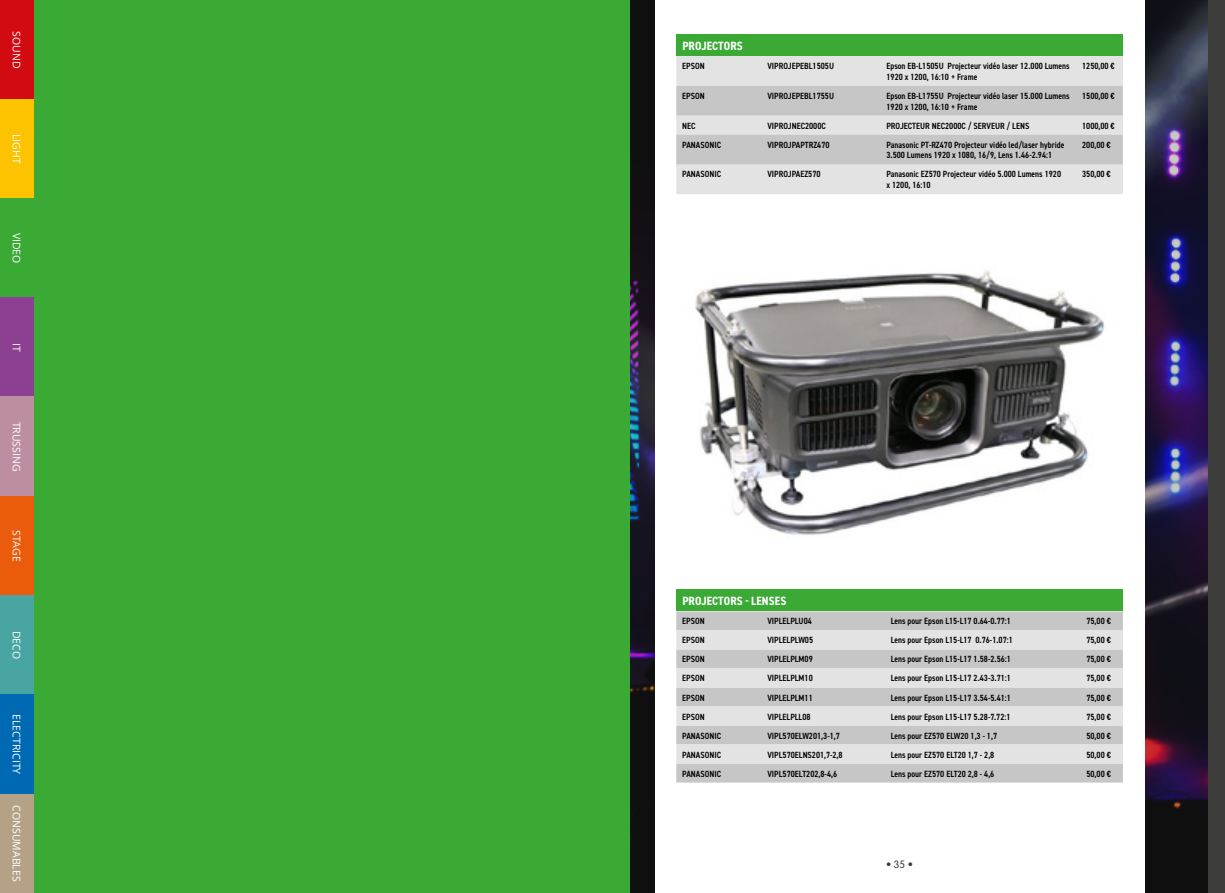
<style>
.page{position:relative;width:1225px;height:893px;background:#fff}
.page>*{position:absolute;margin:0;border:0;box-sizing:border-box;transform-origin:0 0}
.t1{font:700 condensed 12px "DIN2014";letter-spacing:.01em;color:#fff}
.t2{font:10.5px "Open Sans";color:#fff}
.t3{font:300 10.5px "VAG Rounded Std";color:#3c3c3b}
.t4{font:600 condensed 9px/10.8px "DIN2014";color:#000}
</style>
<div class="page">
<div style="left:612px;top:0;width:613px;height:893px;background:#3c3c3b"></div>
<img style="left:629px;top:0;width:26px;height:893px">
<img style="left:1144px;top:0;width:64px;height:893px">
<div style="left:655px;top:0;width:489px;height:893px;background:#fff"></div>
<img style="left:695px;top:270px;width:410px;height:265px">
<div style="left:676px;top:34px;width:447px;height:22px;background:#3aaa35"></div>
<div style="left:676px;top:590px;width:447px;height:21px;background:#3aaa35"></div>
<div style="left:676px;top:56px;width:447px;height:138px;background:#e3e3e3"></div>
<svg style="left:676px;top:86px;width:447px;height:78px;background:#cdcdcd"></svg>
<div style="left:676px;top:611px;width:447px;height:171px;background:#c6c6c6"></div>
<svg style="left:676px;top:630px;width:447px;height:133px;background:#d7d7d7"></svg>
<div style="left:0;top:0;width:629px;height:893px;background:#3aaa35"></div>
<div style="left:0;top:0;width:34px;height:99px;background:#d20a11"></div>
<div style="left:0;top:99px;width:34px;height:99px;background:#fdc300"></div>
<div style="left:0;top:298px;width:34px;height:99px;background:#8c4091"></div>
<div style="left:0;top:397px;width:34px;height:99px;background:#bd8ea1"></div>
<div style="left:0;top:496px;width:34px;height:99px;background:#ea5b0b"></div>
<div style="left:0;top:595px;width:34px;height:99px;background:#49a5a2"></div>
<div style="left:0;top:694px;width:34px;height:100px;background:#0069b4"></div>
<div style="left:0;top:794px;width:34px;height:99px;background:#b5a286"></div>
<p class="t2" style="left:24px;top:31px;width:39px;rotate:90deg">SOUND</p>
<p class="t2" style="left:24px;top:134px;width:31px;rotate:90deg">LIGHT</p>
<p class="t2" style="left:24px;top:233px;width:32px;rotate:90deg">VIDEO</p>
<p class="t2" style="left:24px;top:343px;width:10px;rotate:90deg">IT</p>
<p class="t2" style="left:24px;top:421px;width:51px;rotate:90deg">TRUSSING</p>
<p class="t2" style="left:24px;top:530px;width:33px;rotate:90deg">STAGE</p>
<p class="t2" style="left:24px;top:631px;width:30px;rotate:90deg">DECO</p>
<p class="t2" style="left:24px;top:714px;width:62px;rotate:90deg">ELECTRICITY</p>
<p class="t2" style="left:24px;top:805px;width:78px;rotate:90deg">CONSUMABLES</p>
<h1 class="t1" style="left:682px;top:38px;width:62px">PROJECTORS</h1>
<p class="t4" style="left:682px;top:60px;width:24px">EPSON</p>
<p class="t4" style="left:767px;top:60px;width:68px">VIPROJEPEBL1505U</p>
<p class="t4" style="left:886px;top:60px;width:185px">Epson EB-L1505U Projecteur vidéo laser 12.000 Lumens<br>1920 x 1200, 16:10 + Frame</p>
<p class="t4" style="left:1082px;top:60px;width:34px">1250,00 €</p>
<p class="t4" style="left:682px;top:90px;width:24px">EPSON</p>
<p class="t4" style="left:767px;top:90px;width:68px">VIPROJEPEBL1755U</p>
<p class="t4" style="left:886px;top:90px;width:185px">Epson EB-L1755U Projecteur vidéo laser 15.000 Lumens<br>1920 x 1200, 16:10 + Frame</p>
<p class="t4" style="left:1082px;top:90px;width:34px">1500,00 €</p>
<p class="t4" style="left:682px;top:120px;width:15px">NEC</p>
<p class="t4" style="left:767px;top:120px;width:60px">VIPROJNEC2000C</p>
<p class="t4" style="left:886px;top:120px;width:144px">PROJECTEUR NEC2000C / SERVEUR / LENS</p>
<p class="t4" style="left:1082px;top:120px;width:34px">1000,00 €</p>
<p class="t4" style="left:682px;top:139px;width:40px">PANASONIC</p>
<p class="t4" style="left:767px;top:139px;width:64px">VIPROJPAPTRZ470</p>
<p class="t4" style="left:886px;top:139px;width:179px">Panasonic PT-RZ470 Projecteur vidéo led/laser hybride<br>3.500 Lumens 1920 x 1080, 16/9, Lens 1.46-2.94:1</p>
<p class="t4" style="left:1082px;top:139px;width:30px">200,00 €</p>
<p class="t4" style="left:682px;top:169px;width:40px">PANASONIC</p>
<p class="t4" style="left:767px;top:169px;width:55px">VIPROJPAEZ570</p>
<p class="t4" style="left:886px;top:169px;width:176px">Panasonic EZ570 Projecteur vidéo 5.000 Lumens 1920 x 1200, 16:10</p>
<p class="t4" style="left:1082px;top:169px;width:30px">350,00 €</p>
<h1 class="t1" style="left:682px;top:593px;width:105px">PROJECTORS - LENSES</h1>
<p class="t4" style="left:682px;top:616px;width:24px">EPSON</p>
<p class="t4" style="left:767px;top:616px;width:46px">VIPLELPLU04</p>
<p class="t4" style="left:890px;top:616px;width:122px">Lens pour Epson L15-L17 0.64-0.77:1</p>
<p class="t4" style="left:1086px;top:616px;width:26px">75,00 €</p>
<p class="t4" style="left:682px;top:635px;width:24px">EPSON</p>
<p class="t4" style="left:767px;top:635px;width:47px">VIPLELPLW05</p>
<p class="t4" style="left:890px;top:635px;width:124px">Lens pour Epson L15-L17 0.76-1.07:1</p>
<p class="t4" style="left:1086px;top:635px;width:26px">75,00 €</p>
<p class="t4" style="left:682px;top:654px;width:24px">EPSON</p>
<p class="t4" style="left:767px;top:654px;width:47px">VIPLELPLM09</p>
<p class="t4" style="left:890px;top:654px;width:122px">Lens pour Epson L15-L17 1.58-2.56:1</p>
<p class="t4" style="left:1086px;top:654px;width:26px">75,00 €</p>
<p class="t4" style="left:682px;top:673px;width:24px">EPSON</p>
<p class="t4" style="left:767px;top:673px;width:47px">VIPLELPLM10</p>
<p class="t4" style="left:890px;top:673px;width:122px">Lens pour Epson L15-L17 2.43-3.71:1</p>
<p class="t4" style="left:1086px;top:673px;width:26px">75,00 €</p>
<p class="t4" style="left:682px;top:692px;width:24px">EPSON</p>
<p class="t4" style="left:767px;top:692px;width:47px">VIPLELPLM11</p>
<p class="t4" style="left:890px;top:692px;width:122px">Lens pour Epson L15-L17 3.54-5.41:1</p>
<p class="t4" style="left:1086px;top:692px;width:26px">75,00 €</p>
<p class="t4" style="left:682px;top:711px;width:24px">EPSON</p>
<p class="t4" style="left:767px;top:711px;width:45px">VIPLELPLL08</p>
<p class="t4" style="left:890px;top:711px;width:121px">Lens pour Epson L15-L17 5.28-7.72:1</p>
<p class="t4" style="left:1086px;top:711px;width:26px">75,00 €</p>
<p class="t4" style="left:682px;top:730px;width:40px">PANASONIC</p>
<p class="t4" style="left:767px;top:730px;width:74px">VIPL570ELW201,3-1,7</p>
<p class="t4" style="left:890px;top:730px;width:108px">Lens pour EZ570 ELW20 1,3 - 1,7</p>
<p class="t4" style="left:1086px;top:730px;width:26px">50,00 €</p>
<p class="t4" style="left:682px;top:749px;width:40px">PANASONIC</p>
<p class="t4" style="left:767px;top:749px;width:77px">VIPL570ELNS201,7-2,8</p>
<p class="t4" style="left:890px;top:749px;width:105px">Lens pour EZ570 ELT20 1,7 - 2,8</p>
<p class="t4" style="left:1086px;top:749px;width:26px">50,00 €</p>
<p class="t4" style="left:682px;top:768px;width:40px">PANASONIC</p>
<p class="t4" style="left:767px;top:768px;width:71px">VIPL570ELT202,8-4,6</p>
<p class="t4" style="left:890px;top:768px;width:105px">Lens pour EZ570 ELT20 2,8 - 4,6</p>
<p class="t4" style="left:1086px;top:768px;width:26px">50,00 €</p>
<p class="t3" style="left:886px;top:859px;width:29px">• 35 •</p>
</div>
